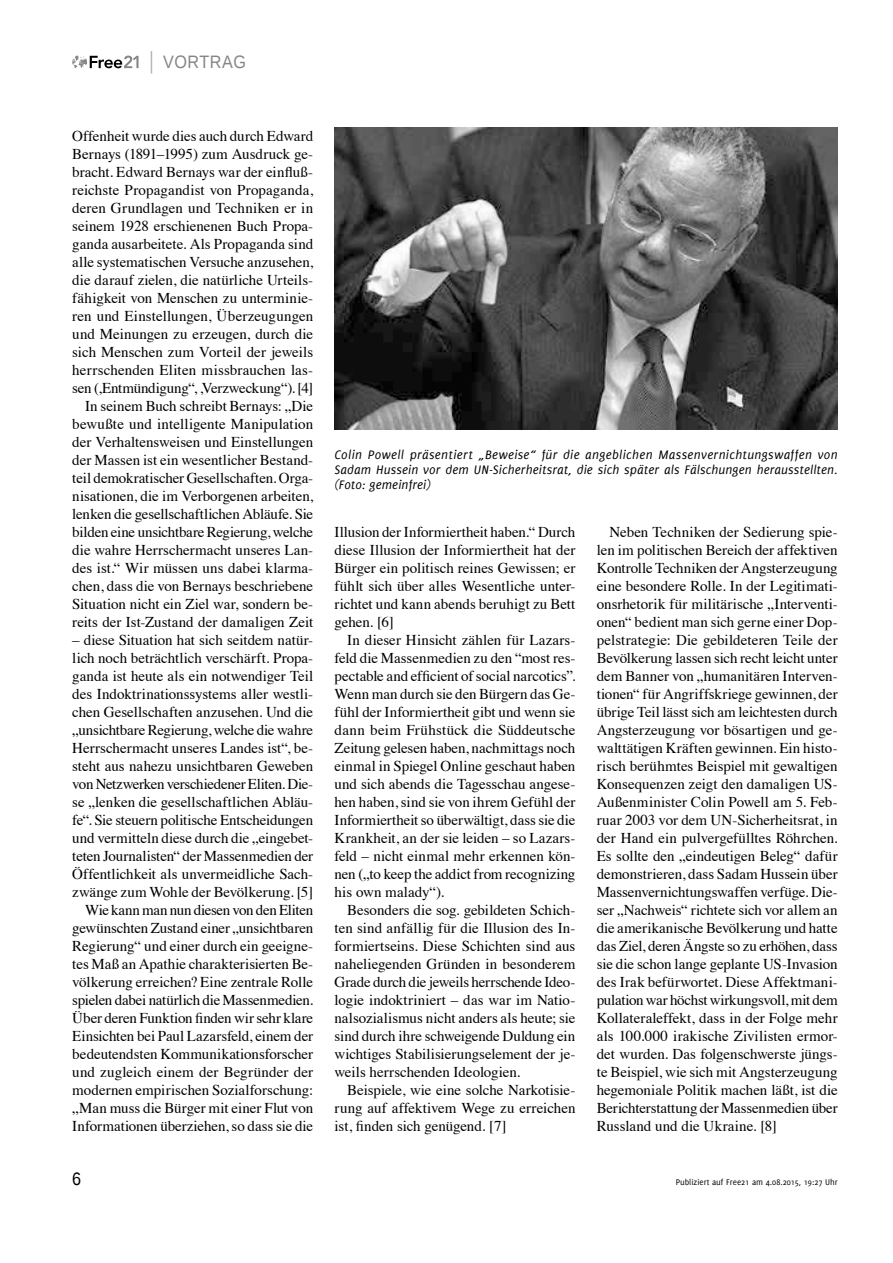
<style>
.page{position:relative;width:893px;height:1263px;background:#fff}
.page>*{position:absolute;margin:0;border:0;box-sizing:border-box;transform-origin:0 0}
.t1{font:18px "Liberation Sans";letter-spacing:.03em;color:#868686;scale:.9 1}
.t2{font:18px "Liberation Sans";color:#000;scale:.9 1}
.t3{font:15px/18px "Times";letter-spacing:-.005em;color:#000;text-align:justify}
.t4{font:italic 13.5px/15px "Delicious";letter-spacing:.01em;color:#000;text-align:justify}
.t5{font:9px "Delicious";color:#000}
</style>
<div class="page">
<svg style="left:72px;top:55px;width:67px;height:13px"></svg>
<svg style="left:151px;top:51px;width:1px;height:23px"></svg>
<img style="left:335px;top:128px;width:503px;height:302px">
<p class="t1" style="left:163px;top:52px;width:93px">VORTRAG</p>
<p class="t3" style="left:72px;top:126px;width:242px;text-align:right">Offenheit wurde dies auch durch Edward Bernays (1891–1995) zum Ausdruck ge&shy;bracht. Edward Bernays war der einfluß&shy;reichste Propagandist von Propaganda, deren Grundlagen und Techniken er in seinem 1928 erschienenen Buch Propa&shy;ganda ausarbeitete. Als Propaganda sind alle systematischen Versuche anzusehen, die darauf zielen, die natürliche Urteils&shy;fähigkeit von Menschen zu unterminie&shy;ren und Einstellungen, Überzeugungen und Meinungen zu erzeugen, durch die sich Menschen zum Vorteil der jeweils herrschenden Eliten missbrauchen las&shy;sen (,Entmündigung“, ,Verzweckung“). [4] In seinem Buch schreibt Bernays: „Die bewußte und intelligente Manipulation der Verhaltensweisen und Einstellungen der Massen ist ein wesentlicher Bestand&shy;teil demokratischer Gesellschaften. Orga&shy;nisationen, die im Verborgenen arbeiten, lenken die gesellschaftlichen Abläufe. Sie bilden eine unsichtbare Regierung, welche die wahre Herrschermacht unseres Lan&shy;des ist.“ Wir müssen uns dabei klarma&shy;chen, dass die von Bernays beschriebene Situation nicht ein Ziel war, sondern be&shy;reits der Ist-Zustand der damaligen Zeit</p>
<p class="t3" style="left:72px;top:630px;width:242px;text-align:right">– diese Situation hat sich seitdem natür&shy;lich noch beträchtlich verschärft. Propa&shy;ganda ist heute als ein notwendiger Teil des Indoktrinationssystems aller westli&shy;chen Gesellschaften anzusehen. Und die „unsichtbare Regierung, welche die wahre Herrschermacht unseres Landes ist“, be&shy;steht aus nahezu unsichtbaren Geweben von Netzwerken verschiedener Eliten. Die&shy;se „lenken die gesellschaftlichen Abläu&shy;fe“. Sie steuern politische Entscheidungen und vermitteln diese durch die „eingebet&shy;teten Journalisten“ der Massenmedien der Öffentlichkeit als unvermeidliche Sach&shy;zwänge zum Wohle der Bevölkerung. [5] Wie kann man nun diesen von den Eliten gewünschten Zustand einer „unsichtbaren Regierung“ und einer durch ein geeigne&shy;tes Maß an Apathie charakterisierten Be&shy;völkerung erreichen? Eine zentrale Rolle spielen dabei natürlich die Massenmedien.<br>Über deren Funktion finden wir sehr klare Einsichten bei Paul Lazarsfeld, einem der bedeutendsten Kommunikationsforscher und zugleich einem der Begründer der modernen empirischen Sozialforschung: „Man muss die Bürger mit einer Flut von Informationen überziehen, so dass sie die</p>
<p class="t4" style="left:334px;top:447px;width:505px">Colin Powell präsentiert „Beweise“ für die angeblichen Massenvernichtungswaffen von Sadam Hussein vor dem UN-Sicherheitsrat, die sich später als Fälschungen herausstellten. (Foto: gemeinfrei)</p>
<p class="t3" style="left:334px;top:522px;width:242px">Illusion der Informiertheit haben.“ Durch diese Illusion der Informiertheit hat der Bürger ein politisch reines Gewissen; er fühlt sich über alles Wesentliche unter&shy;richtet und kann abends beruhigt zu Bett gehen. [6]</p>
<p class="t3" style="left:334px;top:630px;width:242px;text-indent:13px">In dieser Hinsicht zählen für Lazars&shy;feld die Massenmedien zu den “most res&shy;pectable and efficient of social narcotics”.<br>Wenn man durch sie den Bürgern das Ge&shy;fühl der Informiertheit gibt und wenn sie dann beim Frühstück die Süddeutsche Zeitung gelesen haben, nachmittags noch einmal in Spiegel Online geschaut haben und sich abends die Tagesschau angese&shy;hen haben, sind sie von ihrem Gefühl der Informiertheit so überwältigt, dass sie die Krankheit, an der sie leiden – so Lazars&shy;feld – nicht einmal mehr erkennen kön&shy;nen („to keep the addict from recognizing his own malady“).</p>
<p class="t3" style="left:334px;top:900px;width:242px;text-indent:13px">Besonders die sog. gebildeten Schich&shy;ten sind anfällig für die Illusion des In&shy;formiertseins. Diese Schichten sind aus naheliegenden Gründen in besonderem Grade durch die jeweils herrschende Ideo&shy;logie indoktriniert – das war im Natio&shy;nalsozialismus nicht anders als heute; sie sind durch ihre schweigende Duldung ein wichtiges Stabilisierungselement der je&shy;weils herrschenden Ideologien.</p>
<p class="t3" style="left:334px;top:1080px;width:242px;text-indent:13px">Beispiele, wie eine solche Narkotisie&shy;rung auf affektivem Wege zu erreichen ist, finden sich genügend. [7]</p>
<p class="t3" style="left:597px;top:522px;width:242px;text-indent:13px">Neben Techniken der Sedierung spie&shy;len im politischen Bereich der affektiven Kontrolle Techniken der Angsterzeugung eine besondere Rolle. In der Legitimati&shy;onsrhetorik für militärische „Interventi&shy;onen“ bedient man sich gerne einer Dop&shy;pelstrategie: Die gebildeteren Teile der Bevölkerung lassen sich recht leicht unter dem Banner von „humanitären Interven&shy;tionen“ für Angriffskriege gewinnen, der übrige Teil lässt sich am leichtesten durch Angsterzeugung vor bösartigen und ge&shy;walttätigen Kräften gewinnen. Ein histo&shy;risch berühmtes Beispiel mit gewaltigen Konsequenzen zeigt den damaligen US-Außenminister Colin Powell am 5. Feb&shy;ruar 2003 vor dem UN-Sicherheitsrat, in der Hand ein pulvergefülltes Röhrchen.<br>Es sollte den „eindeutigen Beleg“ dafür demonstrieren, dass Sadam Hussein über Massenvernichtungswaffen verfüge. Die&shy;ser „Nachweis“ richtete sich vor allem an die amerikanische Bevölkerung und hatte das Ziel, deren Ängste so zu erhöhen, dass sie die schon lange geplante US-Invasion des Irak befürwortet. Diese Affektmani&shy;pulation war höchst wirkungsvoll, mit dem Kollateraleffekt, dass in der Folge mehr als 100.000 irakische Zivilisten ermor&shy;det wurden. Das folgenschwerste jüngs&shy;te Beispiel, wie sich mit Angsterzeugung hegemoniale Politik machen läßt, ist die Berichterstattung der Massenmedien über Russland und die Ukraine. [8]</p>
<p class="t2" style="left:72px;top:1169px;width:12px">6</p>
<p class="t5" style="left:676px;top:1177px;width:163px">Publiziert auf Free21 am 4.08.2015, 19:27 Uhr</p>
</div>
